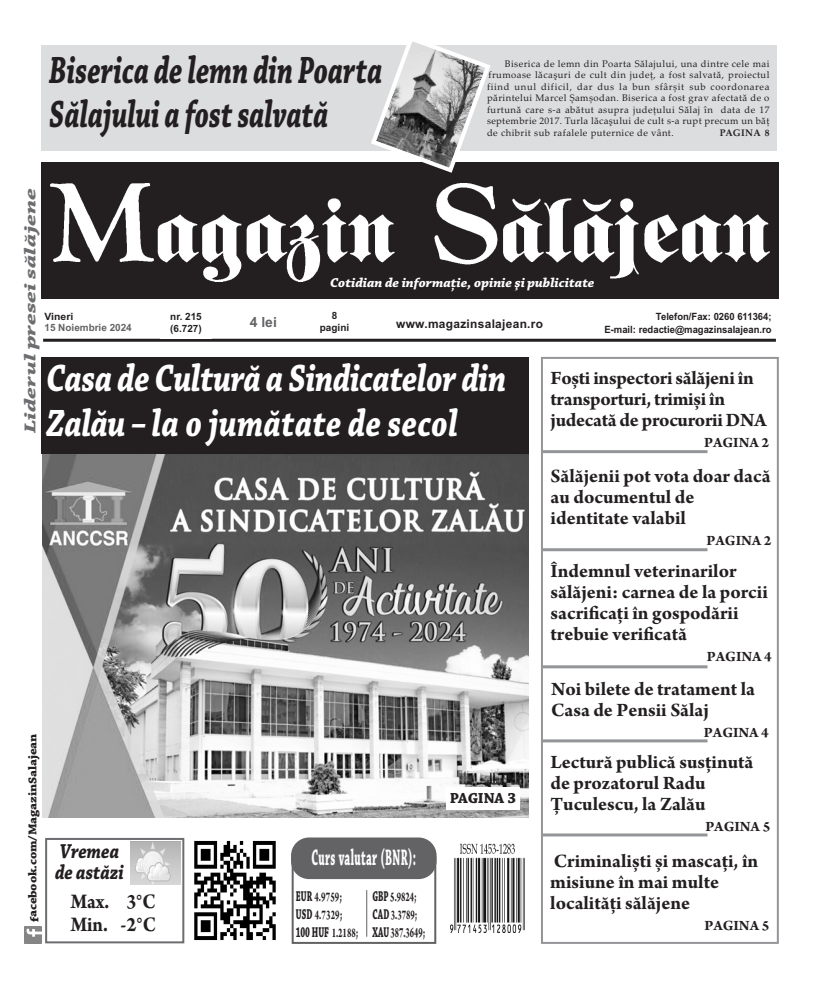
<style>
.page{position:relative;width:820px;height:993px;background:#fff}
.page>*{position:absolute;margin:0;border:0;box-sizing:border-box;transform-origin:0 0}
.t1{font:italic 700 40px/45px "Chaparral Pro";letter-spacing:-.01em;color:#fff;scale:.8 1}
.t2{font:italic 700 40px/44px "Chaparral Pro";color:#231f20;scale:.7 1}
.t3{font:700 23.7px "Chaparral Pro";letter-spacing:.035em;color:#fff;scale:.46 1}
.t4{font:700 22px/23.1px "Arno Pro";color:#231f20;scale:.89 1}
.t5{font:italic 700 21.3px/21.7px "Chaparral Pro";color:#231f20;scale:.83 1}
.t6{font:700 20px/21px "Arno Pro";color:#231f20}
.t7{font:italic 700 16.6px "Chaparral Pro";color:#6c6d70;scale:1.5 1}
.t8{font:700 15.3px "Chaparral Pro";letter-spacing:-.01em;color:#231f20}
.t9{font:700 15px "Arno Pro";color:#231f20}
.t10{font:700 15px "Chaparral Pro";letter-spacing:-.005em;color:#231f20;scale:.57 1}
.t11{font:700 15px "Arno Pro";color:#231f20;scale:.56 1}
.t12{font:700 14.2px/18px "Arno Pro";letter-spacing:.015em;color:#231f20;scale:.62 1}
.t13{font:700 14.1px/17.9px "Arno Pro";color:#231f20;scale:.61 1}
.t14{font:700 14px "Arial";color:#636366}
.t15{font:italic 700 13.6px "Chaparral Pro";color:#fff}
.t16{font:700 12px "Chaparral Pro";letter-spacing:-.01em;color:#231f20;scale:1.11 1}
.t17{font:700 12px "Arial";letter-spacing:.025em;color:#231f20}
.t18{font:700 10px/12.5px "Arial";color:#231f20;text-align:right;scale:.95 1}
.t19{font:700 10px/12px "Arial";color:#231f20;text-align:center}
.t20{font:700 10px "Arial";color:#636366}
.t21{font:700 10px "Arial";color:#231f20;scale:1.04 1}
.t22{font:9.5px/11.5px "Palatino Linotype";letter-spacing:.045em;color:#231f20;text-align:justify}
.t23{font:700 9.5px "Palatino Linotype";letter-spacing:.045em;color:#231f20}
.s1{font-family:"Chaparral Pro";font-size:15px}
.s2{font-size:15px}
.s3{font-family:"Arno Pro";font-size:14.2px}
.s4{font-family:"Arno Pro"}
.s5{font-family:"Chaparral Pro"}
</style>
<div class="page">
<img style="left:24px;top:926px;width:17px;height:17px">
<hr style="left:43px;top:338px;width:732px;height:3px;background:#231f20">
<div style="left:41px;top:162px;width:737px;height:137px;background:#231f20"></div>
<img style="left:51px;top:183px;width:718px;height:98px">
<div style="left:540px;top:357px;width:238px;height:586px;border:2px solid #939598"></div>
<hr style="left:542px;top:450px;width:165px;height:3px;background:#939598">
<hr style="left:542px;top:548px;width:165px;height:3px;background:#939598">
<hr style="left:542px;top:665px;width:165px;height:3px;background:#939598">
<hr style="left:542px;top:739px;width:165px;height:3px;background:#939598">
<hr style="left:542px;top:833px;width:165px;height:3px;background:#939598">
<div style="left:291px;top:856px;width:145px;height:87px;border:2px solid #636366"></div>
<div style="left:291px;top:837px;width:145px;height:41px;background:#636366;border-radius:18px"></div>
<hr style="left:366px;top:889px;width:1px;height:47px;background:#636366">
<img style="left:450px;top:843px;width:74px;height:89px">
<div style="left:45px;top:837px;width:139px;height:106px;border:2px solid #6c6d70"></div>
<img style="left:130px;top:841px;width:50px;height:43px">
<img style="left:194px;top:840px;width:82px;height:101px">
<div style="left:471px;top:45px;width:304px;height:105px;background:#dcdddf"></div>
<div style="left:41px;top:45px;width:437px;height:105px;background:#dcdddf"></div>
<svg style="left:368px;top:41px;width:125px;height:132px"></svg>
<img style="left:42px;top:454px;width:486px;height:363px">
<div style="left:446px;top:786px;width:73px;height:23px;background:#fff"></div>
<div style="left:41px;top:357px;width:487px;height:97px;background:#231f20"></div>
<h1 class="t2" style="left:49px;top:47px;width:477px">Biserica de lemn din Poarta<br>Sălajului a fost salvată</h1>
<p class="t22" style="left:487px;top:59px;width:284px;text-indent:18px">Biserica de lemn din Poarta Sălajului, una dintre cele mai frumoase lăcaşuri de cult din judeţ, a fost salvată, proiectul fiind unul dificil, dar dus la bun sfârșit sub coordonarea părintelui Marcel Șamșodan. Biserica a fost grav afectată de o furtună care s-a abătut asupra judeţului Sălaj în data de 17 septembrie 2017. Turla lăcaşului de cult s-a rupt precum un băţ de chibrit sub rafalele puternice de vânt.</p>
<p class="t23" style="left:719px;top:127px;width:51px">PAGINA 8</p>
<p class="t7" style="left:20px;top:433px;width:165px;rotate:-90deg">Liderul presei sălăjene</p>
<p class="t15" style="left:330px;top:274px;width:266px">Cotidian de informaţie, opinie şi publicitate</p>
<p class="t14" style="left:250px;top:317px;width:29px">4 lei</p>
<p class="t19" style="left:320px;top:310px;width:31px">8 pagini</p>
<p class="t21" style="left:44px;top:312px;width:29px">Vineri</p>
<p class="t20" style="left:44px;top:323px;width:89px">15 Noiembrie 2024</p>
<p class="t18" style="left:604px;top:311px;width:177px">Telefon/Fax: 0260 611364;<br>E-mail: redactie@magazinsalajean.ro</p>
<p class="t19" style="left:170px;top:312px;width:33px;line-height:11.1px;text-align:left">nr. 215 (6.727)</p>
<p class="t17" style="left:396px;top:319px;width:148px">www.magazinsalajean.ro</p>
<h1 class="t1" style="left:47px;top:354px;width:576px">Casa de Cultură a Sindicatelor din<br>Zalău – la o jumătate de secol</h1>
<p class="t6" style="left:550px;top:369px;width:218px">Foști inspectori sălăjeni în transporturi, trimiși în judecată de procurorii DNA</p>
<p class="t9" style="left:703px;top:437px;width:66px">PAGINA 2</p>
<p class="t6" style="left:550px;top:467px;width:221px">Sălăjenii pot vota doar dacă au documentul de identitate valabil</p>
<p class="t9" style="left:706px;top:535px;width:66px">PAGINA 2</p>
<p class="t16" style="left:25px;top:921px;width:171px;rotate:-90deg">facebook.com/MagazinSalajean</p>
<p class="t5" style="left:55px;top:839px;width:84px">Vremea de astăzi</p>
<p class="t4" style="left:71px;top:891px;width:97px">Max. 3°C<br>Min. -2°C</p>
<p class="t3" style="left:311px;top:842px;width:229px">Curs valutar (BNR):</p>
<p class="t12" style="left:295px;top:888px;width:77px"><span class="s1">EUR</span> 4.9759<span class="s2">;<br></span><span class="s1">USD</span> 4.7329<span class="s2">;</span></p>
<p class="t10" style="left:295px;top:922px;width:112px">100 HUF <span class="s3">1.2188</span><span class="s4">;</span></p>
<p class="t13" style="left:372px;top:888px;width:75px"><span class="s1">GBP</span> 5.9824<span class="s2">;<br></span><span class="s1">CAD</span> 3.3789<span class="s2">;</span></p>
<p class="t11" style="left:372px;top:926px;width:96px"><span class="s5">XAU</span> 387.3649;</p>
<p class="t8" style="left:449px;top:788px;width:68px">PAGINA 3</p>
<p class="t6" style="left:550px;top:562px;width:219px">Îndemnul veterinarilor sălăjeni: carnea de la porcii sacrificați în gospodării trebuie verificată</p>
<p class="t9" style="left:706px;top:651px;width:66px">PAGINA 4</p>
<p class="t6" style="left:551px;top:680px;width:205px">Noi bilete de tratament la<br>Casa de Pensii Sălaj</p>
<p class="t9" style="left:703px;top:727px;width:66px">PAGINA 4</p>
<p class="t6" style="left:550px;top:753px;width:204px">Lectură publică susținută de prozatorul Radu<br>Țuculescu, la Zalău</p>
<p class="t9" style="left:705px;top:820px;width:66px">PAGINA 5</p>
<p class="t6" style="left:550px;top:852px;width:209px">Criminaliști și mascați, în misiune în mai multe localități sălăjene</p>
<p class="t9" style="left:704px;top:919px;width:66px">PAGINA 5</p>
</div>
